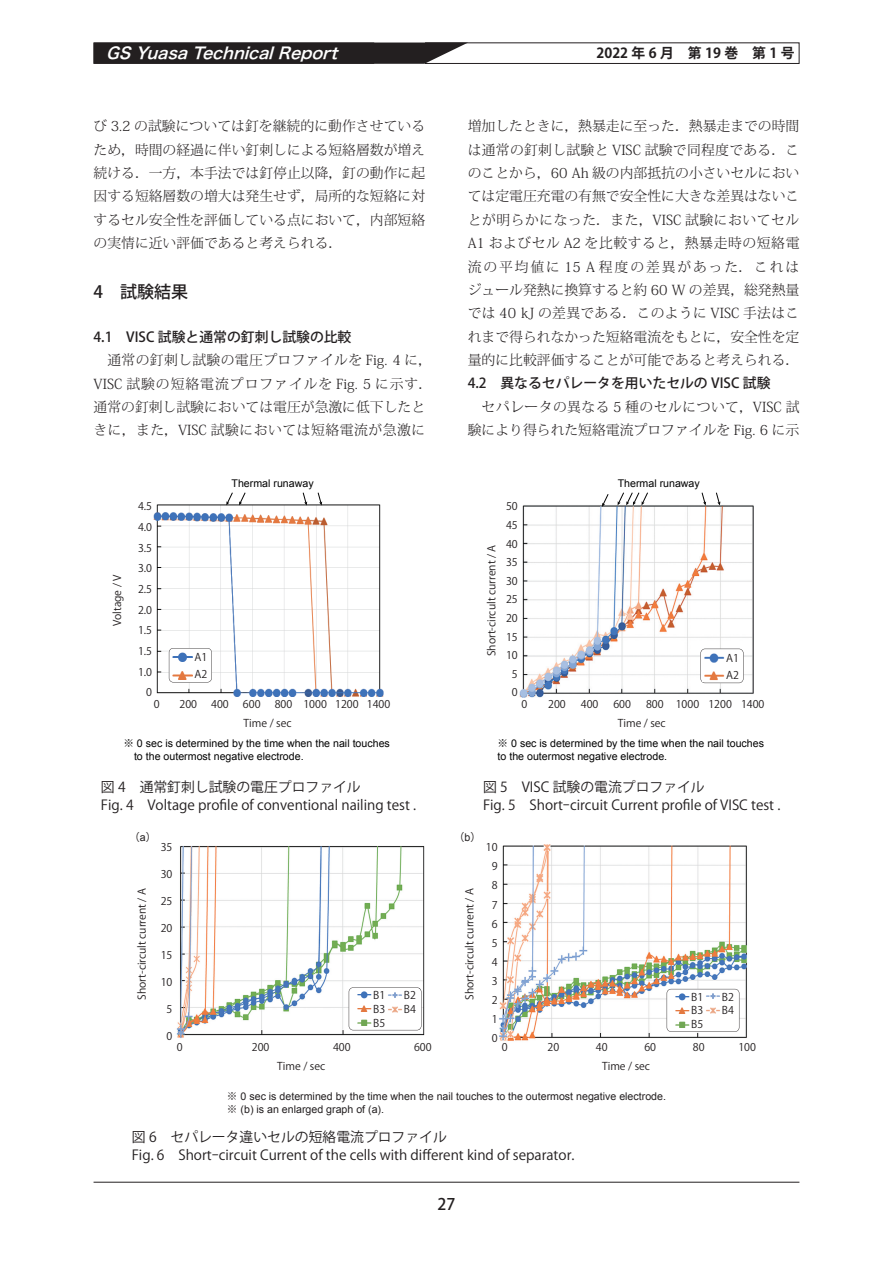
<style>
.page{position:relative;width:893px;height:1263px;background:#fff}
.page>*{position:absolute;margin:0;border:0;box-sizing:border-box;transform-origin:0 0}
.t1{font:500 16.95px "Koz Go Pr 6 N";color:#231f20}
.t2{font:italic 15.9px "Hira Kaku Pro W6";color:#fff}
.t3{font:500 15.9px "Koz Go Pr 6 N";color:#231f20}
.t4{font:300 13.8px/23.4px "Koz Min Pr 6 N";color:#231f20;text-align:justify}
.t5{font:13.8px/18.1px "Koz Go Pr 6 N";color:#231f20}
.t6{font:300 13.8px/23.4px "Koz Min Pr 6 N";letter-spacing:.025em;color:#231f20}
.t7{font:500 13.8px "Koz Go Pr 6 N";color:#231f20}
.t8{font:700 13.8px "Koz Go Pr 6 N";color:#231f20}
.t9{font:10.65px/18.6px "Koz Go Pr 6 N";color:#231f20}
.t10{font:10.65px/12.8px "Arial";color:#030303}
.t11{font:10.65px/12.8px "Arial";color:#231f20}
.t12{font:500 10.65px "Koz Go Pr 6 N";color:#231f20}
.s1{font-family:"Koz Go Pr 6 N";font-weight:500}
.s2{font-family:"Arial";font-weight:400}
</style>
<div class="page">
<hr style="left:94px;top:1182px;width:705px;height:1px;background:#231f20">
<div style="left:97px;top:43px;width:366px;height:21px;background:#231f20"></div>
<div style="left:94px;top:43px;width:280px;height:21px;border:2px solid #231f20"></div>
<div style="left:425px;top:43px;width:374px;height:21px;border:1px solid #231f20"></div>
<img style="left:153px;top:504px;width:231px;height:193px">
<svg style="left:318px;top:492px;width:4px;height:13px"></svg>
<svg style="left:303px;top:492px;width:4px;height:13px"></svg>
<svg style="left:239px;top:492px;width:7px;height:13px"></svg>
<svg style="left:226px;top:492px;width:7px;height:13px"></svg>
<svg style="left:169px;top:648px;width:43px;height:34px"></svg>
<img style="left:171px;top:652px;width:22px;height:29px">
<img style="left:519px;top:504px;width:235px;height:194px">
<svg style="left:716px;top:492px;width:4px;height:13px"></svg>
<svg style="left:701px;top:492px;width:5px;height:13px"></svg>
<svg style="left:618px;top:492px;width:30px;height:13px"></svg>
<svg style="left:602px;top:494px;width:7px;height:13px"></svg>
<svg style="left:700px;top:649px;width:43px;height:34px"></svg>
<img style="left:703px;top:652px;width:22px;height:29px">
<img style="left:499px;top:844px;width:248px;height:197px">
<img style="left:176px;top:846px;width:249px;height:192px">
<svg style="left:667px;top:989px;width:72px;height:43px"></svg>
<img style="left:705px;top:993px;width:15px;height:21px">
<img style="left:674px;top:993px;width:15px;height:35px">
<svg style="left:349px;top:987px;width:72px;height:43px"></svg>
<img style="left:387px;top:992px;width:15px;height:21px">
<img style="left:356px;top:991px;width:15px;height:35px">
<p class="t2" style="left:106px;top:39px;width:240px">GSYuasaTechnicalReport</p>
<p class="t8" style="left:597px;top:46px;width:199px">2022 年 6 月　第 19 巻　第 1 号</p>
<p class="t4" style="left:94px;top:115px;width:333px">び 3.2 の試験については釘を継続的に動作させているため，時間の経過に伴い釘刺しによる短絡層数が増え続ける．一方，本手法では釘停止以降，釘の動作に起因する短絡層数の増大は発生せず，局所的な短絡に対するセル安全性を評価している点において，内部短絡の実情に近い評価であると考えられる．</p>
<p class="t1" style="left:94px;top:282px;width:96px">4　試験結果</p>
<p class="t7" style="left:94px;top:329px;width:259px">4.1　VISC 試験と通常の釘刺し試験の比較</p>
<p class="t6" style="left:94px;top:349px;width:340px;text-indent:14px">通常の釘刺し試験の電圧プロファイルを Fig. 4 に，<br>VISC 試験の短絡電流プロファイルを Fig. 5 に示す．通常の釘刺し試験においては電圧が急激に低下したときに，また，VISC 試験においては短絡電流が急激に</p>
<p class="t4" style="left:468px;top:115px;width:333px">増加したときに，熱暴走に至った．熱暴走までの時間は通常の釘刺し試験と VISC 試験で同程度である．このことから，60 Ah 級の内部抵抗の小さいセルにおいては定電圧充電の有無で安全性に大きな差異はないことが明らかになった．また，VISC 試験においてセルA1 およびセル A2 を比較すると，熱暴走時の短絡電流の平均値に 15 A 程度の差異があった．これはジュール発熱に換算すると約 60 W の差異，総発熱量では 40 kJ の差異である．このように VISC 手法はこれまで得られなかった短絡電流をもとに，安全性を定量的に比較評価することが可能であると考えられる．</p>
<p class="t7" style="left:468px;top:376px;width:304px">4.2　異なるセパレータを用いたセルの VISC 試験</p>
<p class="t4" style="left:468px;top:395px;width:333px;text-align:right">セパレータの異なる 5 種のセルについて，VISC 試験により得られた短絡電流プロファイルを Fig. 6 に示</p>
<p class="t10" style="left:232px;top:477px;width:84px">Thermal runaway</p>
<p class="t10" style="left:618px;top:477px;width:84px">Thermal runaway</p>
<p class="t9" style="left:108px;top:626px;width:53px;rotate:-90deg">Voltage / V</p>
<p class="t9" style="left:138px;top:496px;width:16px;line-height:20.7px;text-align:right">4.5<br>4.0<br>3.5<br>3.0<br>2.5<br>2.0<br>1.5<br>1.5<br>1.0<br>0</p>
<p class="t9" style="left:195px;top:649px;width:14px;line-height:17px">A1<br>A2</p>
<p class="t9" style="left:482px;top:656px;width:113px;rotate:-90deg">Short-circult current / A</p>
<p class="t9" style="left:506px;top:497px;width:13px;text-align:center">50<br>45<br>40<br>35<br>30<br>25<br>20<br>15<br>10<br>5<br>0</p>
<p class="t9" style="left:726px;top:650px;width:14px;line-height:17px">A1<br>A2</p>
<p class="t9" style="left:154px;top:695px;width:7px">0</p>
<p class="t9" style="left:180px;top:695px;width:19px">200</p>
<p class="t9" style="left:211px;top:695px;width:19px">400</p>
<p class="t9" style="left:243px;top:695px;width:19px">600</p>
<p class="t9" style="left:244px;top:695px;width:50px;text-align:right">800<br>Time / sec</p>
<p class="t9" style="left:303px;top:695px;width:88px">1000 1200 1400</p>
<p class="t9" style="left:521px;top:695px;width:7px">0</p>
<p class="t9" style="left:548px;top:695px;width:19px">200</p>
<p class="t9" style="left:581px;top:695px;width:19px">400</p>
<p class="t9" style="left:613px;top:695px;width:19px">600</p>
<p class="t9" style="left:618px;top:695px;width:49px;text-align:right">800<br>Time / sec</p>
<p class="t9" style="left:676px;top:695px;width:90px">1000 1200 1400</p>
<p class="t10" style="left:134px;top:737px;width:257px;text-indent:-11px"><span class="s1">※</span> 0 sec is determined by the time when the nail touches to the outermost negative electrode.</p>
<p class="t10" style="left:498px;top:737px;width:268px"><span class="s1">※</span> 0 sec is determined by the time when the nail touches to the outermost negative electrode.</p>
<p class="t5" style="left:101px;top:778px;width:317px">図 4　通常釘刺し試験の電圧プロファイル　<br>Fig. 4　Voltage profile of conventional nailing test .</p>
<p class="t5" style="left:483px;top:778px;width:299px">図 5　VISC 試験の電流プロファイル<br>Fig. 5　Short-circuit Current profile of VISC test .</p>
<p class="t12" style="left:129px;top:831px;width:29px">（<span class="s2">a</span>）</p>
<p class="t12" style="left:454px;top:831px;width:29px">（<span class="s2">b</span>）</p>
<p class="t9" style="left:161px;top:838px;width:13px">35</p>
<p class="t9" style="left:161px;top:865px;width:13px">30</p>
<p class="t9" style="left:161px;top:892px;width:13px">25</p>
<p class="t9" style="left:161px;top:919px;width:13px">20</p>
<p class="t9" style="left:161px;top:946px;width:13px">15</p>
<p class="t9" style="left:161px;top:973px;width:13px">10</p>
<p class="t9" style="left:167px;top:1000px;width:7px">5</p>
<p class="t9" style="left:167px;top:1027px;width:7px">0</p>
<p class="t9" style="left:133px;top:1000px;width:113px;rotate:-90deg">Short-circult current / A</p>
<p class="t9" style="left:461px;top:1000px;width:113px;rotate:-90deg">Short-circult current / A</p>
<p class="t9" style="left:373px;top:988px;width:14px;line-height:13.8px;text-align:justify">B1<br>B3<br>B5</p>
<p class="t9" style="left:404px;top:988px;width:14px;line-height:13.8px">B2<br>B4</p>
<p class="t9" style="left:177px;top:1038px;width:7px">0</p>
<p class="t9" style="left:252px;top:1038px;width:19px">200</p>
<p class="t9" style="left:333px;top:1038px;width:19px">400</p>
<p class="t9" style="left:414px;top:1038px;width:19px">600</p>
<p class="t9" style="left:277px;top:1057px;width:49px">Time / sec</p>
<p class="t9" style="left:486px;top:838px;width:13px;line-height:19px;text-align:center">10<br>9<br>8<br>7<br>6<br>5<br>4<br>3<br>2<br>1<br>0</p>
<p class="t9" style="left:691px;top:990px;width:14px;line-height:13.8px;text-align:justify">B1<br>B3<br>B5</p>
<p class="t9" style="left:722px;top:990px;width:14px;line-height:13.8px">B2<br>B4</p>
<p class="t9" style="left:502px;top:1038px;width:7px">0</p>
<p class="t9" style="left:547px;top:1038px;width:13px">20</p>
<p class="t9" style="left:596px;top:1038px;width:13px">40</p>
<p class="t9" style="left:644px;top:1038px;width:13px">60</p>
<p class="t9" style="left:693px;top:1038px;width:13px">80</p>
<p class="t9" style="left:602px;top:1057px;width:49px">Time / sec</p>
<p class="t9" style="left:738px;top:1038px;width:19px">100</p>
<p class="t11" style="left:227px;top:1090px;width:440px"><span class="s1">※</span> 0 sec is determined by the time when the nail touches to the outermost negative electrode. <span class="s1">※</span> (b) is an enlarged graph of (a).</p>
<p class="t5" style="left:132px;top:1128px;width:444px">図 6　セパレータ違いセルの短絡電流プロファイル<br>Fig. 6　Short-circuit Current of the cells with different kind of separator.</p>
<p class="t3" style="left:437px;top:1195px;width:19px">27</p>
</div>
